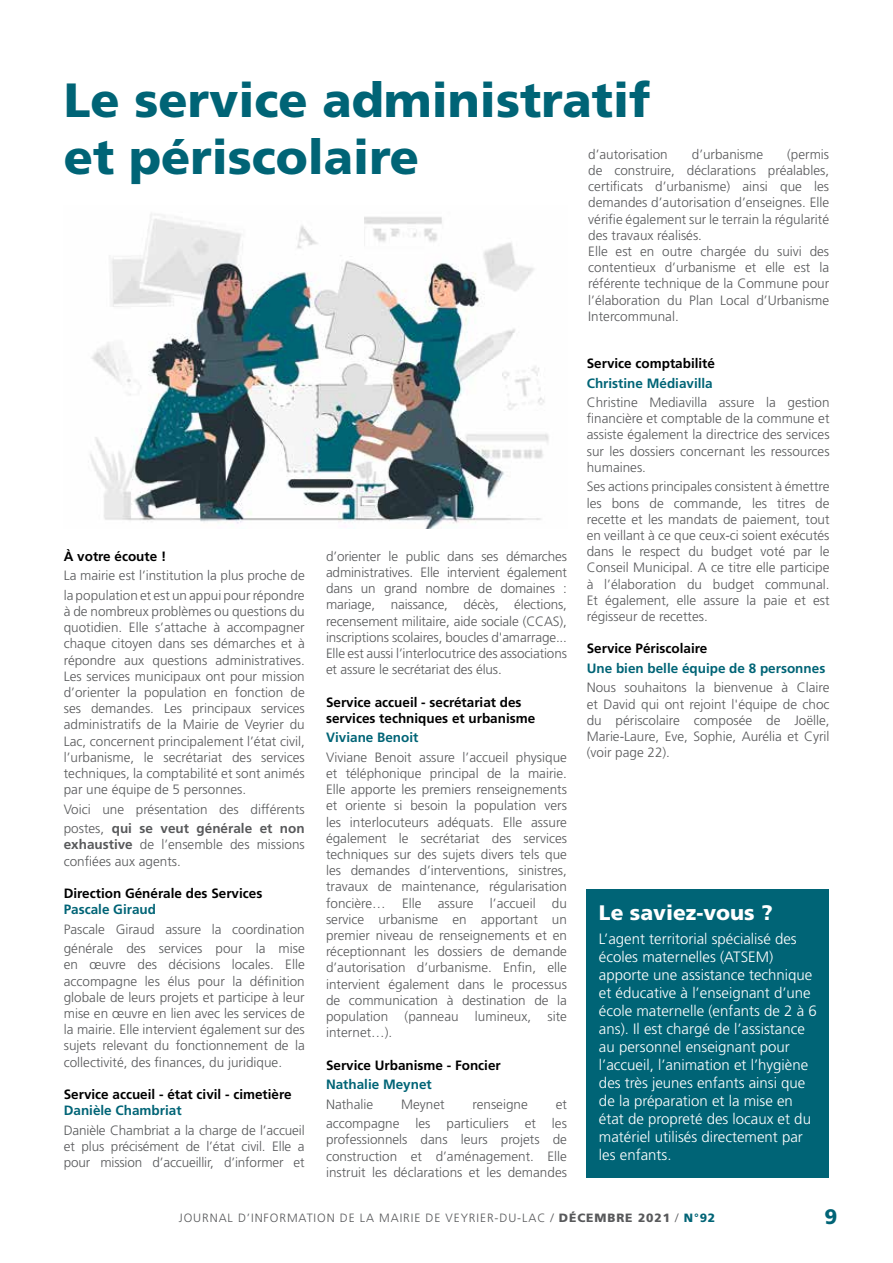
<style>
.page{position:relative;width:893px;height:1263px;background:#fff}
.page>*{position:absolute;margin:0;border:0;box-sizing:border-box;transform-origin:0 0}
.t1{font:900 48px/57px "Frutiger LT Std";color:#006476}
.t2{font:900 21px "Frutiger LT Std";color:#fff}
.t3{font:900 21px "Frutiger LT Std";color:#006476}
.t4{font:300 15px/18px "Frutiger LT Std";color:#fff}
.t5{font:300 13.5px/16.2px "Frutiger LT Std";color:#58595b;text-align:justify}
.t6{font:700 13.5px/16.2px "Frutiger LT Std";color:#000}
.t7{font:700 13.5px "Frutiger LT Std";color:#006476}
.t8{font:300 12px "Frutiger LT Std";letter-spacing:.075em;color:#58595b}
.s1{font-weight:700}
.s2{font-weight:900}
.s3{font-weight:900;color:#006476}
</style>
<div class="page">
<div style="left:587px;top:889px;width:242px;height:289px;background:#006476"></div>
<img style="left:90px;top:213px;width:459px;height:316px">
<h1 class="t1" style="left:64px;top:71px;width:588px">Le service administratif et périscolaire</h1>
<p class="t5" style="left:588px;top:146px;width:242px;text-align:left;text-indent:199px">(permis de construire, déclarations préalables, certificats d’urbanisme) ainsi que les demandes d’autorisation d’enseignes. Elle vérifie également sur le terrain la régularité des travaux réalisés.<br>Elle est en outre chargée du suivi des contentieux d’urbanisme et elle est la référente technique de la Commune pour l’élaboration du Plan Local d’Urbanisme Intercommunal.</p>
<p class="t5" style="left:588px;top:146px;width:81px">d’autorisation</p>
<p class="t5" style="left:692px;top:146px;width:73px">d’urbanisme</p>
<p class="t6" style="left:64px;top:548px;width:104px">À votre écoute !</p>
<p class="t5" style="left:64px;top:566px;width:242px;line-height:19.5px">La mairie est l’institution la plus proche de la population et est un appui pour répondre</p>
<p class="t5" style="left:64px;top:603px;width:242px">à de nombreux problèmes ou questions du quotidien. Elle s’attache à accompagner chaque citoyen dans ses démarches et à répondre aux questions administratives.<br>Les services municipaux ont pour mission d’orienter la population en fonction de ses demandes. Les principaux services administratifs de la Mairie de Veyrier du Lac, concernent principalement l’état civil, l’urbanisme, le secrétariat des services techniques, la comptabilité et sont animés par une équipe de 5 personnes.</p>
<p class="t5" style="left:64px;top:799px;width:242px;line-height:19.5px">Voici une présentation des différents postes, <span class="s1">qui se veut générale et non</span></p>
<p class="t5" style="left:64px;top:837px;width:242px"><span class="s1">exhaustive</span> de l’ensemble des missions confiées aux agents.</p>
<p class="t6" style="left:64px;top:885px;width:200px">Direction Générale des Services</p>
<p class="t7" style="left:64px;top:901px;width:94px">Pascale Giraud</p>
<p class="t5" style="left:64px;top:919px;width:242px;line-height:19.5px">Pascale Giraud assure la coordination générale des services pour la mise</p>
<p class="t5" style="left:64px;top:957px;width:242px">en œuvre des décisions locales. Elle accompagne les élus pour la définition globale de leurs projets et participe à leur mise en œuvre en lien avec les services de la mairie. Elle intervient également sur des sujets relevant du fonctionnement de la collectivité, des finances, du juridique.</p>
<p class="t6" style="left:64px;top:1086px;width:229px">Service accueil - état civil - cimetière</p>
<p class="t7" style="left:64px;top:1102px;width:119px">Danièle Chambriat</p>
<p class="t5" style="left:64px;top:1122px;width:242px">Danièle Chambriat a la charge de l’accueil et plus précisément de l’état civil. Elle a pour mission d’accueillir, d’informer et</p>
<p class="t5" style="left:326px;top:548px;width:242px">d’orienter le public dans ses démarches administratives. Elle intervient également dans un grand nombre de domaines : mariage, naissance, décès, élections, recensement militaire, aide sociale (CCAS), inscriptions scolaires, boucles d'amarrage...<br>Elle est aussi l’interlocutrice des associations et assure le secrétariat des élus.</p>
<p class="t6" style="left:326px;top:694px;width:211px">Service accueil - secrétariat des services techniques et urbanisme</p>
<p class="t7" style="left:326px;top:730px;width:94px">Viviane Benoit</p>
<p class="t5" style="left:326px;top:749px;width:242px">Viviane Benoit assure l’accueil physique et téléphonique principal de la mairie.<br>Elle apporte les premiers renseignements et oriente si besoin la population vers les interlocuteurs adéquats. Elle assure également le secrétariat des services techniques sur des sujets divers tels que les demandes d’interventions, sinistres, travaux de maintenance, régularisation foncière… Elle assure l’accueil du service urbanisme en apportant un premier niveau de renseignements et en réceptionnant les dossiers de demande d’autorisation d’urbanisme. Enfin, elle intervient également dans le processus de communication à destination de la population (panneau lumineux, site internet…).</p>
<p class="t6" style="left:326px;top:1057px;width:176px">Service Urbanisme - Foncier</p>
<p class="t7" style="left:326px;top:1076px;width:107px">Nathalie Meynet</p>
<p class="t5" style="left:326px;top:1096px;width:49px">Nathalie</p>
<p class="t5" style="left:401px;top:1096px;width:45px">Meynet</p>
<p class="t5" style="left:473px;top:1096px;width:57px">renseigne</p>
<p class="t5" style="left:326px;top:1094px;width:242px;line-height:19.5px;text-align:right">et<br>accompagne les particuliers et les</p>
<p class="t5" style="left:326px;top:1132px;width:242px">professionnels dans leurs projets de construction et d’aménagement. Elle instruit les déclarations et les demandes</p>
<p class="t6" style="left:587px;top:355px;width:130px">Service comptabilité</p>
<p class="t7" style="left:587px;top:375px;width:128px">Christine Médiavilla</p>
<p class="t5" style="left:587px;top:394px;width:244px">Christine Mediavilla assure la gestion financière et comptable de la commune et assiste également la directrice des services sur les dossiers concernant les ressources humaines.</p>
<p class="t5" style="left:587px;top:479px;width:244px">Ses actions principales consistent à émettre les bons de commande, les titres de recette et les mandats de paiement, tout en veillant à ce que ceux-ci soient exécutés dans le respect du budget voté par le Conseil Municipal. A ce titre elle participe à l’élaboration du budget communal.<br>Et également, elle assure la paie et est régisseur de recettes.</p>
<p class="t6" style="left:587px;top:641px;width:122px">Service Périscolaire</p>
<p class="t7" style="left:587px;top:660px;width:240px">Une bien belle équipe de 8 personnes</p>
<p class="t5" style="left:587px;top:680px;width:244px">Nous souhaitons la bienvenue à Claire et David qui ont rejoint l'équipe de choc du périscolaire composée de Joëlle, Marie-Laure, Eve, Sophie, Aurélia et Cyril (voir page 22).</p>
<h2 class="t2" style="left:599px;top:899px;width:175px">Le saviez-vous ?</h2>
<p class="t4" style="left:599px;top:929px;width:219px">L’agent territorial spécialisé des écoles maternelles (ATSEM) apporte une assistance technique et éducative à l’enseignant d’une école maternelle (enfants de 2 à 6 ans). Il est chargé de l’assistance au personnel enseignant pour l’accueil, l’animation et l’hygiène des très jeunes enfants ainsi que de la préparation et la mise en état de propreté des locaux et du matériel utilisés directement par les enfants.</p>
<p class="t8" style="left:179px;top:1211px;width:538px">JOURNAL D’INFORMATION DE LA MAIRIE DE VEYRIER-DU-LAC / <span class="s2">DÉCEMBRE 2021</span> / <span class="s3">N°92</span></p>
<h2 class="t3" style="left:825px;top:1203px;width:14px">9</h2>
</div>
